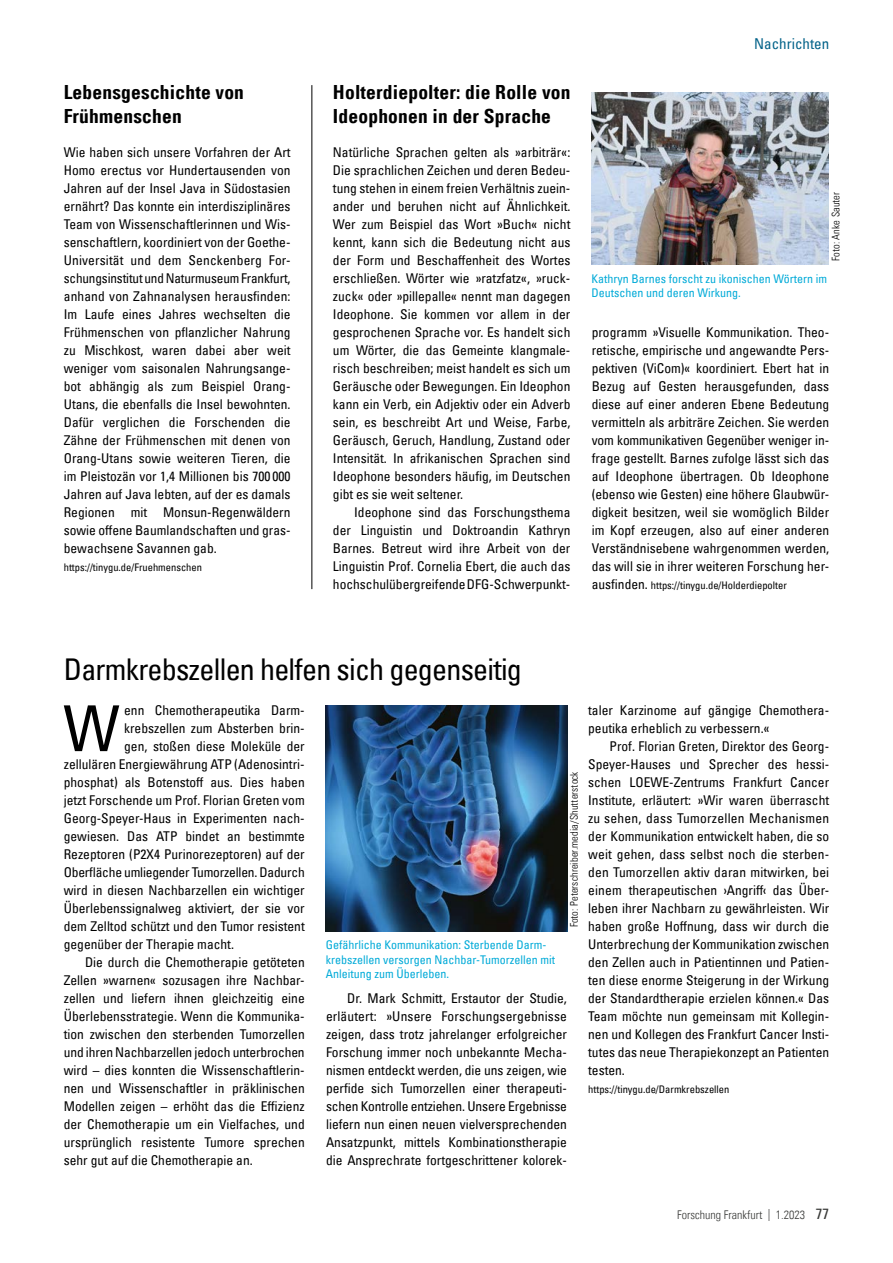
<style>
.page{position:relative;width:893px;height:1263px;background:#fff}
.page>*{position:absolute;margin:0;border:0;box-sizing:border-box;transform-origin:0 0}
.t1{font:condensed 63.3px "Univers Com 57";color:#000}
.t2{font:condensed 30px "Univers Com 57";letter-spacing:-.025em;color:#000}
.t3{font:19.5px/23.4px "Univers Com 67 Bold Cond";letter-spacing:.01em;color:#000}
.t4{font:condensed 15px "Univers Com 57";color:#006188}
.t5{font:condensed 13.5px/18px "Univers Com 57";color:#000;text-align:justify}
.t6{font:condensed 12px/14.4px "Univers Com 57";color:#00aad8}
.t7{font:12px "Univers Com 47 Light Cond";color:#383937}
.t8{font:condensed 10.5px "Univers Com 57";color:#000}
.t9{font:10.5px "Univers Com 47 Light Cond";letter-spacing:.01em;color:#000}
.s1{font-size:13.5px}
.s2{font-family:"Univers Com 57";font-stretch:condensed;font-size:15px}
</style>
<div class="page">
<img style="left:591px;top:92px;width:238px;height:173px">
<hr style="left:311px;top:85px;width:1px;height:504px;background:#000">
<img style="left:326px;top:706px;width:241px;height:226px">
<h3 class="t3" style="left:64px;top:80px;width:182px">Lebensgeschichte von<br>Frühmenschen</h3>
<p class="t5" style="left:64px;top:143px;width:228px">Wie haben sich unsere Vorfahren der Art Homo erectus vor Hundertausenden von Jahren auf der Insel Java in Südostasien ernährt? Das konnte ein interdisziplinäres Team von Wissenschaftlerinnen und Wis&shy;senschaftlern, koordiniert von der Goethe-Universität und dem Senckenberg For&shy;schungsinstitut und Naturmuseum Frankfurt, anhand von Zahnanalysen herausfinden:<br>Im Laufe eines Jahres wechselten die Frühmenschen von pflanzlicher Nahrung zu Mischkost, waren dabei aber weit weniger vom saisonalen Nahrungsange&shy;bot abhängig als zum Beispiel Orang-Utans, die ebenfalls die Insel bewohnten.<br>Dafür verglichen die Forschenden die Zähne der Frühmenschen mit denen von Orang-Utans sowie weiteren Tieren, die im Pleistozän vor 1,4 Millionen bis 700 000<br>Jahren auf Java lebten, auf der es damals Regionen mit Monsun-Regenwäldern sowie offene Baumlandschaften und gras&shy;bewachsene Savannen gab.</p>
<p class="t8" style="left:64px;top:561px;width:140px">https://tinygu.de/Fruehmenschen</p>
<h3 class="t3" style="left:333px;top:80px;width:239px">Holterdiepolter: die Rolle von<br>Ideophonen in der Sprache</h3>
<p class="t5" style="left:333px;top:143px;width:239px">Natürliche Sprachen gelten als »arbiträr«:<br>Die sprachlichen Zeichen und deren Bedeu&shy;tung stehen in einem freien Verhältnis zuein&shy;ander und beruhen nicht auf Ähnlichkeit.<br>Wer zum Beispiel das Wort »Buch« nicht kennt, kann sich die Bedeutung nicht aus der Form und Beschaffenheit des Wortes erschließen. Wörter wie »ratzfatz«, »ruck&shy;zuck« oder »pillepalle« nennt man dagegen Ideophone. Sie kommen vor allem in der gesprochenen Sprache vor. Es handelt sich um Wörter, die das Gemeinte klangmale&shy;risch beschreiben; meist handelt es sich um Geräusche oder Bewegungen. Ein Ideophon kann ein Verb, ein Adjektiv oder ein Adverb sein, es beschreibt Art und Weise, Farbe, Geräusch, Geruch, Handlung, Zustand oder Intensität. In afrikanischen Sprachen sind Ideophone besonders häufig, im Deutschen gibt es sie weit seltener.</p>
<p class="t5" style="left:333px;top:503px;width:239px;text-indent:21px">Ideophone sind das Forschungsthema der Linguistin und Doktroandin Kathryn Barnes. Betreut wird ihre Arbeit von der Linguistin Prof. Cornelia Ebert, die auch das hochschulübergreifende DFG-Schwerpunkt-</p>
<p class="t4" style="left:754px;top:34px;width:77px">Nachrichten</p>
<p class="t9" style="left:829px;top:261px;width:71px;rotate:-90deg">Foto: Anke Sauter</p>
<p class="t6" style="left:591px;top:271px;width:237px">Kathryn Barnes forscht zu ikonischen Wörtern im<br>Deutschen und deren Wirkung.</p>
<p class="t5" style="left:592px;top:323px;width:239px">programm »Visuelle Kommunikation. Theo&shy;retische, empirische und angewandte Pers&shy;pektiven (ViCom)« koordiniert. Ebert hat in Bezug auf Gesten herausgefunden, dass diese auf einer anderen Ebene Bedeutung vermitteln als arbiträre Zeichen. Sie werden vom kommunikativen Gegenüber weniger in&shy;frage gestellt. Barnes zufolge lässt sich das auf Ideophone übertragen. Ob Ideophone (ebenso wie Gesten) eine höhere Glaubwür&shy;digkeit besitzen, weil sie womöglich Bilder im Kopf erzeugen, also auf einer anderen Verständnisebene wahrgenommen werden, das will sie in ihrer weiteren Forschung her-</p>
<p class="t8" style="left:592px;top:579px;width:197px"><span class="s1">ausfinden.</span> https://tinygu.de/Holderdiepolter</p>
<h2 class="t2" style="left:64px;top:650px;width:460px">Darmkrebszellen helfen sich gegenseitig</h2>
<h1 class="t1" style="left:63px;top:688px;width:58px">W</h1>
<p class="t5" style="left:124px;top:701px;width:182px">enn Chemotherapeutika Darm-</p>
<p class="t5" style="left:124px;top:719px;width:182px">krebszellen zum Absterben brin-</p>
<p class="t5" style="left:124px;top:737px;width:182px">gen, stoßen diese Moleküle der</p>
<p class="t5" style="left:64px;top:755px;width:242px">zellulären Energiewährung ATP (Adenosintri-</p>
<p class="t5" style="left:64px;top:773px;width:242px">phosphat) als Botenstoff aus. Dies haben</p>
<p class="t5" style="left:64px;top:791px;width:242px">jetzt Forschende um Prof. Florian Greten vom</p>
<p class="t5" style="left:64px;top:809px;width:242px">Georg-Speyer-Haus in Experimenten nach-</p>
<p class="t5" style="left:64px;top:827px;width:242px">gewiesen. Das ATP bindet an bestimmte</p>
<p class="t5" style="left:64px;top:845px;width:242px">Rezeptoren (P2X4 Purinorezeptoren) auf der</p>
<p class="t5" style="left:64px;top:863px;width:242px">Oberfläche umliegender Tumorzellen. Dadurch</p>
<p class="t5" style="left:64px;top:881px;width:242px">wird in diesen Nachbarzellen ein wichtiger</p>
<p class="t5" style="left:64px;top:899px;width:242px">Überlebenssignalweg aktiviert, der sie vor</p>
<p class="t5" style="left:64px;top:917px;width:242px">dem Zelltod schützt und den Tumor resistent</p>
<p class="t5" style="left:64px;top:935px;width:172px">gegenüber der Therapie macht.</p>
<p class="t5" style="left:85px;top:953px;width:221px">Die durch die Chemotherapie getöteten</p>
<p class="t5" style="left:64px;top:971px;width:242px">Zellen »warnen« sozusagen ihre Nachbar-</p>
<p class="t5" style="left:64px;top:989px;width:242px">zellen und liefern ihnen gleichzeitig eine</p>
<p class="t5" style="left:64px;top:1007px;width:242px">Überlebensstrategie. Wenn die Kommunika-</p>
<p class="t5" style="left:64px;top:1025px;width:242px">tion zwischen den sterbenden Tumorzellen</p>
<p class="t5" style="left:64px;top:1043px;width:242px">und ihren Nachbarzellen jedoch unterbrochen</p>
<p class="t5" style="left:64px;top:1061px;width:242px">wird – dies konnten die Wissenschaftlerin-</p>
<p class="t5" style="left:64px;top:1079px;width:242px">nen und Wissenschaftler in präklinischen</p>
<p class="t5" style="left:64px;top:1097px;width:242px">Modellen zeigen – erhöht das die Effizienz</p>
<p class="t5" style="left:64px;top:1115px;width:242px">der Chemotherapie um ein Vielfaches, und</p>
<p class="t5" style="left:64px;top:1133px;width:242px">ursprünglich resistente Tumore sprechen</p>
<p class="t5" style="left:64px;top:1151px;width:190px">sehr gut auf die Chemotherapie an.</p>
<p class="t9" style="left:568px;top:927px;width:158px;rotate:-90deg">Foto: Peterschreiber.media/Shutterstock</p>
<p class="t6" style="left:326px;top:937px;width:231px">Gefährliche Kommunikation: Sterbende Darm&shy;krebszellen versorgen Nachbar-Tumorzellen mit<br>Anleitung zum Überleben.</p>
<p class="t5" style="left:326px;top:989px;width:242px;text-indent:21px">Dr. Mark Schmitt, Erstautor der Studie, erläutert: »Unsere Forschungsergebnisse zeigen, dass trotz jahrelanger erfolgreicher Forschung immer noch unbekannte Mecha&shy;nismen entdeckt werden, die uns zeigen, wie perfide sich Tumorzellen einer therapeuti&shy;schen Kontrolle entziehen. Unsere Ergebnisse liefern nun einen neuen vielversprechenden Ansatzpunkt, mittels Kombinationstherapie die Ansprechrate fortgeschrittener kolorek-</p>
<p class="t5" style="left:588px;top:701px;width:242px">taler Karzinome auf gängige Chemothera&shy;peutika erheblich zu verbessern.«</p>
<p class="t5" style="left:588px;top:737px;width:242px;text-indent:21px">Prof. Florian Greten, Direktor des Georg-Speyer-Hauses und Sprecher des hessi&shy;schen LOEWE-Zentrums Frankfurt Cancer Institute, erläutert: »Wir waren überrascht zu sehen, dass Tumorzellen Mechanismen der Kommunikation entwickelt haben, die so weit gehen, dass selbst noch die sterben&shy;den Tumorzellen aktiv daran mitwirken, bei einem therapeutischen ›Angriff‹ das Über&shy;leben ihrer Nachbarn zu gewährleisten. Wir haben große Hoffnung, dass wir durch die Unterbrechung der Kommunikation zwischen den Zellen auch in Patientinnen und Patien&shy;ten diese enorme Steigerung in der Wirkung der Standardtherapie erzielen können.« Das Team möchte nun gemeinsam mit Kollegin&shy;nen und Kollegen des Frankfurt Cancer Insti&shy;tutes das neue Therapiekonzept an Patienten testen.</p>
<p class="t8" style="left:588px;top:1083px;width:143px">https://tinygu.de/Darmkrebszellen</p>
<p class="t7" style="left:677px;top:1208px;width:153px">Forschung Frankfurt | 1.2023 <span class="s2">77</span></p>
</div>
